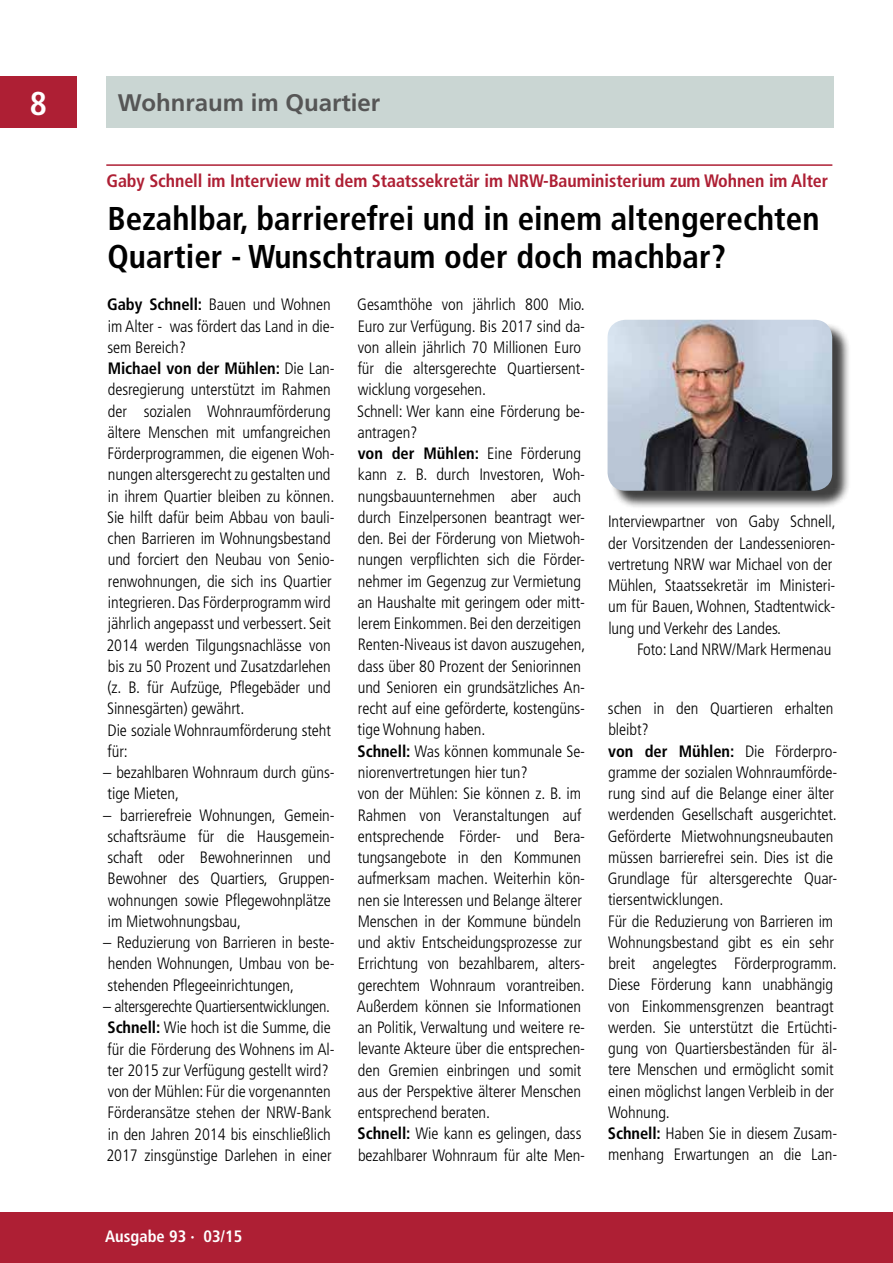
<style>
.page{position:relative;width:893px;height:1263px;background:#fff}
.page>*{position:absolute;margin:0;border:0;box-sizing:border-box;transform-origin:0 0}
.t1{font:700 condensed 33px/38.2px "Frutiger";color:#000}
.t2{font:700 condensed 33px "Frutiger";color:#fff}
.t3{font:700 24px "Frutiger";color:#565656}
.t4{font:700 condensed 18px "Frutiger";letter-spacing:-.005em;color:#ae1f34}
.t5{font:300 condensed 16.5px/21.3px "Frutiger";letter-spacing:-.005em;color:#000}
.t6{font:700 condensed 16.5px "Frutiger";color:#fff}
.s1{font-weight:700}
</style>
<div class="page">
<div style="left:106px;top:77px;width:727px;height:51px;background:#cad6d3"></div>
<div style="left:0;top:1212px;width:893px;height:51px;background:#ae1f34"></div>
<div style="left:0;top:77px;width:77px;height:51px;background:#ae1f34"></div>
<hr style="left:106px;top:164px;width:726px;height:2px;background:#ae1f34">
<div style="left:610px;top:322px;width:241px;height:187px;background:#000;opacity:.75"></div>
<img style="left:608px;top:320px;width:224px;height:171px">
<h1 class="t2" style="left:30px;top:84px;width:19px">8</h1>
<h2 class="t3" style="left:118px;top:88px;width:264px">Wohnraum im Quartier</h2>
<p class="t4" style="left:106px;top:170px;width:723px">Gaby Schnell im Interview mit dem Staatssekretär im NRW-Bauministerium zum Wohnen im Alter</p>
<h1 class="t1" style="left:108px;top:199px;width:713px">Bezahlbar, barrierefrei und in einem altengerechten<br>Quartier - Wunschtraum oder doch machbar?</h1>
<p class="t5" style="left:106px;top:294px;width:230px"><span class="s1">Gaby Schnell:</span> Bauen und Wohnen im Alter - was fördert das Land in die&shy;sem Bereich?<br><span class="s1">Michael von der Mühlen:</span> Die Lan&shy;desregierung unterstützt im Rahmen der sozialen Wohnraumförderung ältere Menschen mit umfangreichen Förderprogrammen, die eigenen Woh&shy;nungen altersgerecht zu gestalten und in ihrem Quartier bleiben zu können.<br>Sie hilft dafür beim Abbau von bauli&shy;chen Barrieren im Wohnungsbestand und forciert den Neubau von Senio&shy;renwohnungen, die sich ins Quartier integrieren. Das Förderprogramm wird jährlich angepasst und verbessert. Seit 2014 werden Tilgungsnachlässe von bis zu 50 Prozent und Zusatzdarlehen (z. B. für Aufzüge, Pflegebäder und Sinnesgärten) gewährt.<br>Die soziale Wohnraumförderung steht für:</p>
<p class="t5" style="left:103px;top:762px;width:233px">– bezahlbaren Wohnraum durch güns&shy;tige Mieten,</p>
<p class="t5" style="left:103px;top:804px;width:233px">– barrierefreie Wohnungen, Gemein&shy;schaftsräume für die Hausgemein&shy;schaft oder Bewohnerinnen und<br>Bewohner des Quartiers, Gruppen&shy;wohnungen sowie Pflegewohnplätze im Mietwohnungsbau,</p>
<p class="t5" style="left:103px;top:932px;width:233px;text-align:justify">– Reduzierung von Barrieren in beste&shy;henden Wohnungen, Umbau von be&shy;stehenden Pflegeeinrichtungen,</p>
<p class="t5" style="left:103px;top:996px;width:233px">– altersgerechte Quartiersentwicklungen.<br><span class="s1">Schnell:</span> Wie hoch ist die Summe, die für die Förderung des Wohnens im Al&shy;ter 2015 zur Verfügung gestellt wird? von der Mühlen: Für die vorgenannten Förderansätze stehen der NRW-Bank in den Jahren 2014 bis einschließlich 2017 zinsgünstige Darlehen in einer</p>
<p class="t5" style="left:357px;top:294px;width:230px">Gesamthöhe von jährlich 800 Mio.<br>Euro zur Verfügung. Bis 2017 sind da&shy;von allein jährlich 70 Millionen Euro für die altersgerechte Quartiersent&shy;wicklung vorgesehen.<br>Schnell: Wer kann eine Förderung be&shy;antragen?<br><span class="s1">von der Mühlen:</span> Eine Förderung kann z. B. durch Investoren, Woh&shy;nungsbauunternehmen aber auch durch Einzelpersonen beantragt wer&shy;den. Bei der Förderung von Mietwoh&shy;nungen verpflichten sich die Förder&shy;nehmer im Gegenzug zur Vermietung an Haushalte mit geringem oder mitt&shy;lerem Einkommen. Bei den derzeitigen Renten-Niveaus ist davon auszugehen, dass über 80 Prozent der Seniorinnen und Senioren ein grundsätzliches An&shy;recht auf eine geförderte, kostengüns&shy;tige Wohnung haben.<br><span class="s1">Schnell:</span> Was können kommunale Se&shy;niorenvertretungen hier tun?<br>von der Mühlen: Sie können z. B. im Rahmen von Veranstaltungen auf entsprechende Förder- und Bera&shy;tungsangebote in den Kommunen aufmerksam machen. Weiterhin kön&shy;nen sie Interessen und Belange älterer Menschen in der Kommune bündeln und aktiv Entscheidungsprozesse zur Errichtung von bezahlbarem, alters&shy;gerechtem Wohnraum vorantreiben.<br>Außerdem können sie Informationen an Politik, Verwaltung und weitere re&shy;levante Akteure über die entsprechen&shy;den Gremien einbringen und somit aus der Perspektive älterer Menschen entsprechend beraten.<br><span class="s1">Schnell:</span> Wie kann es gelingen, dass bezahlbarer Wohnraum für alte Men-</p>
<p class="t5" style="left:608px;top:511px;width:229px">Interviewpartner von Gaby Schnell, der Vorsitzenden der Landessenioren&shy;vertretung NRW war Michael von der Mühlen, Staatssekretär im Ministeri&shy;um für Bauen, Wohnen, Stadtentwick&shy;lung und Verkehr des Landes.</p>
<p class="t5" style="left:637px;top:639px;width:196px">Foto: Land NRW/Mark Hermenau</p>
<p class="t5" style="left:608px;top:698px;width:231px">schen in den Quartieren erhalten bleibt?<br><span class="s1">von der Mühlen:</span> Die Förderpro&shy;gramme der sozialen Wohnraumförde&shy;rung sind auf die Belange einer älter werdenden Gesellschaft ausgerichtet.<br>Geförderte Mietwohnungsneubauten müssen barrierefrei sein. Dies ist die<br>Grundlage für altersgerechte Quar&shy;tiersentwicklungen.<br>Für die Reduzierung von Barrieren im<br>Wohnungsbestand gibt es ein sehr breit angelegtes Förderprogramm.<br>Diese Förderung kann unabhängig von Einkommensgrenzen beantragt werden. Sie unterstützt die Ertüchti&shy;gung von Quartiersbeständen für äl&shy;tere Menschen und ermöglicht somit einen möglichst langen Verbleib in der<br>Wohnung.<br><span class="s1">Schnell:</span> Haben Sie in diesem Zusam&shy;menhang Erwartungen an die Lan-</p>
<p class="t6" style="left:105px;top:1226px;width:139px">Ausgabe 93 · 03/15</p>
</div>
